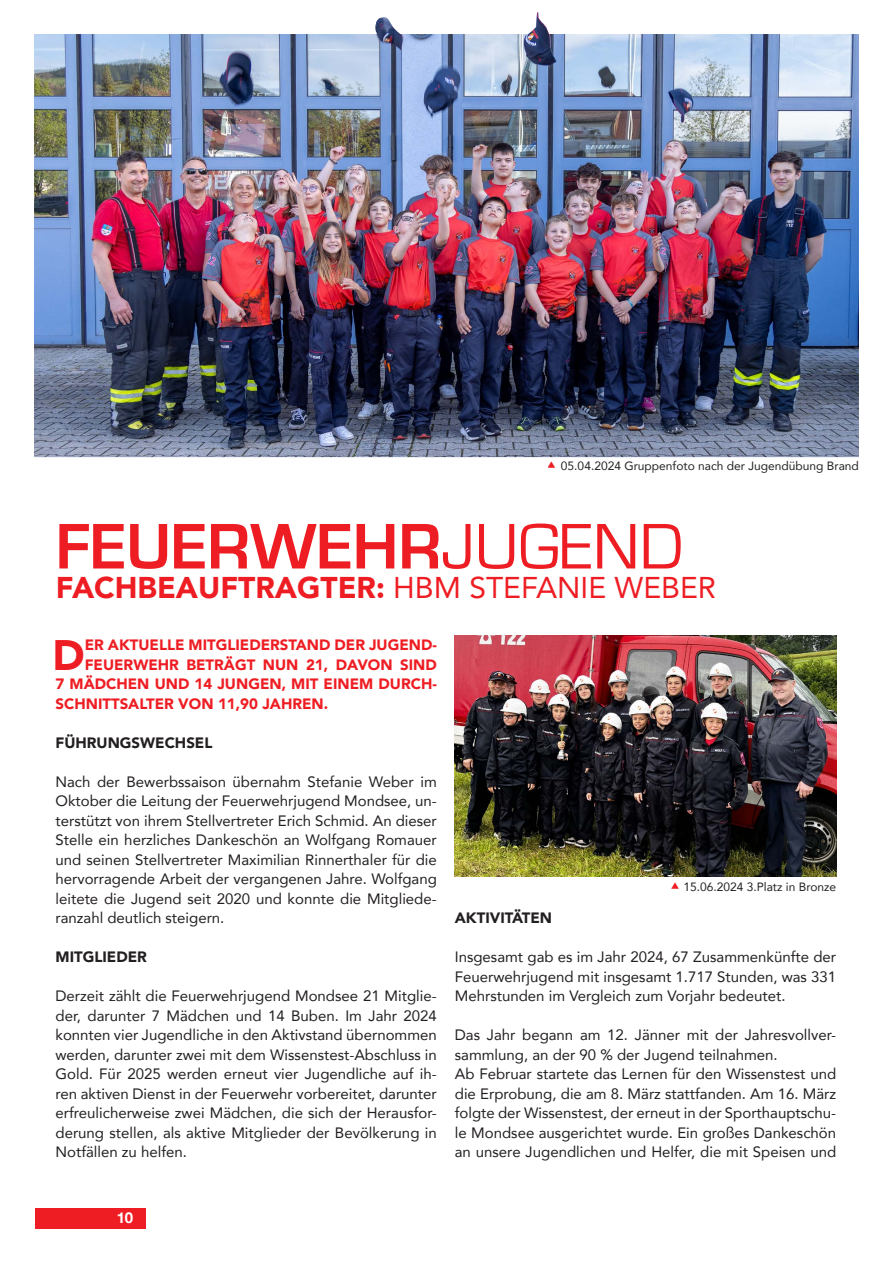
<style>
.page{position:relative;width:893px;height:1263px;background:#fff}
.page>*{position:absolute;margin:0;border:0;box-sizing:border-box;transform-origin:0 0}
.t1{font:700 66.75px "Eurostile";color:#ee1d23}
.t2{font:900 42.6px "Avenir";color:#ee1d23}
.t3{font:900 30px "Avenir";color:#ee1d23}
.t4{font:15px/19.5px "Avenir";color:#231f20;text-align:justify}
.t5{font:900 15px "Avenir";color:#ee1d23}
.t6{font:900 15px "Avenir";color:#231f20}
.t7{font:700 15px "Helvetica Neue";color:#fff}
.t8{font:12px "Avenir";color:#231f20}
.s1{font-weight:400}
</style>
<div class="page">
<div style="left:35px;top:1208px;width:111px;height:21px;background:#ee1d23"></div>
<img style="left:34px;top:12px;width:825px;height:445px">
<img style="left:455px;top:635px;width:381px;height:242px">
<p class="t8" style="left:561px;top:456px;width:299px">05.04.2024 Gruppenfoto nach der Jugendübung Brand</p>
<h1 class="t1" style="left:56px;top:510px;width:629px">FEUERWEHR<span class="s1">JUGEND</span></h1>
<h3 class="t3" style="left:56px;top:562px;width:662px">FACHBEAUFTRAGTER: <span class="s1">HBM STEFANIE WEBER</span></h3>
<h2 class="t2" style="left:52px;top:618px;width:34px">D</h2>
<p class="t5" style="left:85px;top:632px;width:354px">ER AKTUELLE MITGLIEDERSTAND DER JUGEND-</p>
<p class="t5" style="left:85px;top:651px;width:354px">FEUERWEHR BETRÄGT NUN 21, DAVON SIND</p>
<p class="t5" style="left:56px;top:671px;width:383px">7 MÄDCHEN UND 14 JUNGEN, MIT EINEM DURCH-</p>
<p class="t5" style="left:56px;top:690px;width:274px">SCHNITTSALTER VON 11,90 JAHREN.</p>
<p class="t6" style="left:56px;top:729px;width:158px">FÜHRUNGSWECHSEL</p>
<p class="t4" style="left:56px;top:771px;width:383px">Nach der Bewerbssaison übernahm Stefanie Weber im Oktober die Leitung der Feuerwehrjugend Mondsee, un&shy;terstützt von ihrem Stellvertreter Erich Schmid. An dieser Stelle ein herzliches Dankeschön an Wolfgang Romauer und seinen Stellvertreter Maximilian Rinnerthaler für die hervorragende Arbeit der vergangenen Jahre. Wolfgang leitete die Jugend seit 2020 und konnte die Mitgliede&shy;ranzahl deutlich steigern.</p>
<p class="t6" style="left:56px;top:944px;width:93px">MITGLIEDER</p>
<p class="t4" style="left:56px;top:986px;width:383px">Derzeit zählt die Feuerwehrjugend Mondsee 21 Mitglie&shy;der, darunter 7 Mädchen und 14 Buben. Im Jahr 2024 konnten vier Jugendliche in den Aktivstand übernommen werden, darunter zwei mit dem Wissenstest-Abschluss in Gold. Für 2025 werden erneut vier Jugendliche auf ih&shy;ren aktiven Dienst in der Feuerwehr vorbereitet, darunter erfreulicherweise zwei Mädchen, die sich der Herausfor&shy;derung stellen, als aktive Mitglieder der Bevölkerung in Notfällen zu helfen.</p>
<p class="t8" style="left:683px;top:877px;width:154px">15.06.2024 3.Platz in Bronze</p>
<p class="t6" style="left:455px;top:905px;width:99px">AKTIVITÄTEN</p>
<p class="t4" style="left:455px;top:947px;width:383px">Insgesamt gab es im Jahr 2024, 67 Zusammenkünfte der Feuerwehrjugend mit insgesamt 1.717 Stunden, was 331<br>Mehrstunden im Vergleich zum Vorjahr bedeutet.</p>
<p class="t4" style="left:455px;top:1025px;width:383px;text-align:left">Das Jahr begann am 12. Jänner mit der Jahresvollver&shy;sammlung, an der 90 % der Jugend teilnahmen.<br>Ab Februar startete das Lernen für den Wissenstest und die Erprobung, die am 8. März stattfanden. Am 16. März folgte der Wissenstest, der erneut in der Sporthauptschu&shy;le Mondsee ausgerichtet wurde. Ein großes Dankeschön an unsere Jugendlichen und Helfer, die mit Speisen und</p>
<p class="t7" style="left:117px;top:1206px;width:18px">10</p>
</div>
